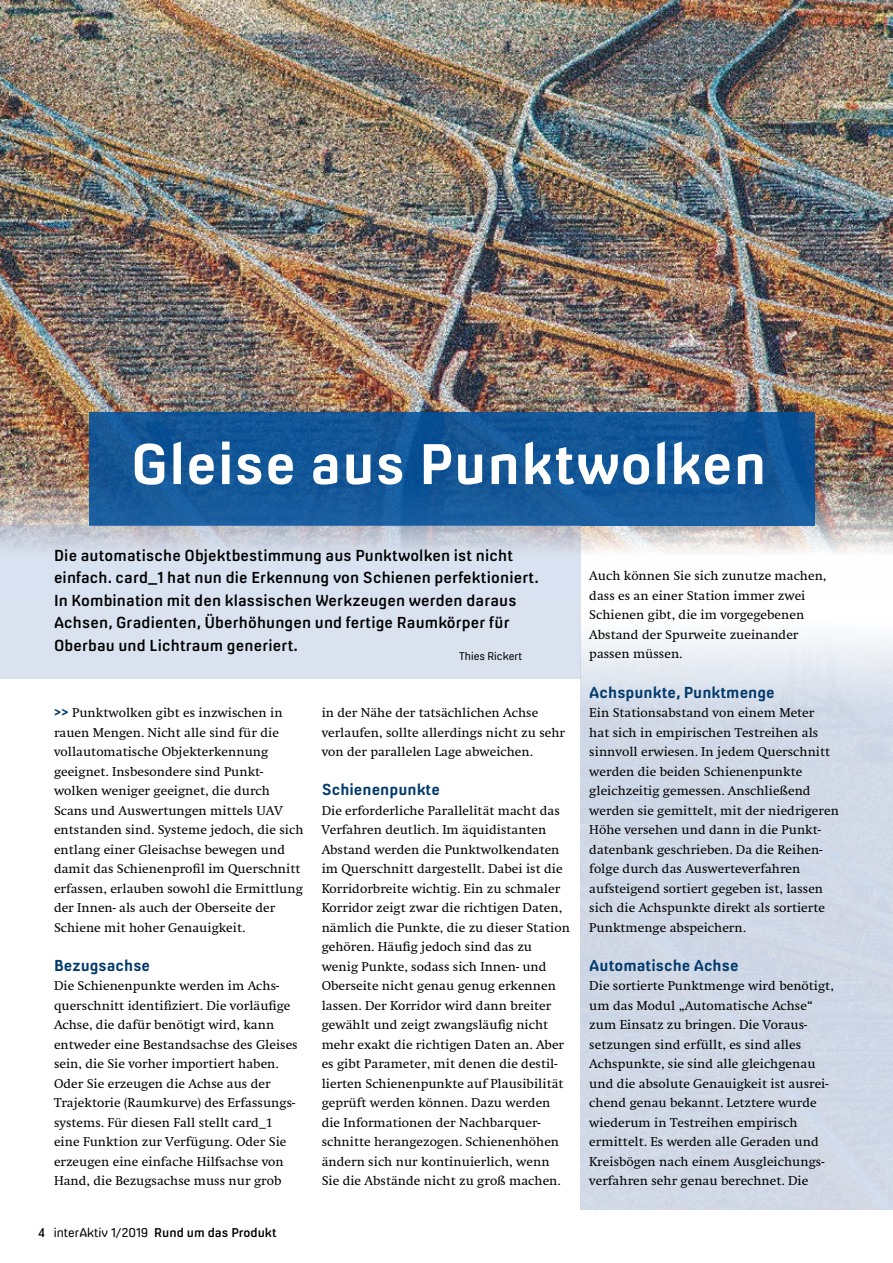
<style>
.page{position:relative;width:893px;height:1263px;background:#fff}
.page>*{position:absolute;margin:0;border:0;box-sizing:border-box;transform-origin:0 0}
.t1{font:700 54px "Milibus Rg";letter-spacing:.015em;color:#fff}
.t2{font:15px/22.5px "Milibus Sb";letter-spacing:.01em;color:#000}
.t3{font:700 15px "Milibus Rg";color:#00396b}
.t4{font:500 13.5px/19.5px "Swift";color:#000}
.t5{font:12px "Milibus Lt";color:#000}
.t6{font:10.5px "Milibus Lt";color:#000}
.s1{font-family:"Milibus Rg";font-weight:700;color:#00396b}
.s2{font-family:"Milibus Rg"}
.s3{font-family:"Milibus Sb"}
</style>
<div class="page">
<img style="left:0;top:0;width:893px;height:601px">
<div style="left:89px;top:412px;width:725px;height:113px;background:linear-gradient(to bottom,#0f5394,#185c9d)"></div>
<svg style="left:0;top:525px;width:580px;height:154px;background:#d5ddeb"></svg>
<h1 class="t1" style="left:131px;top:432px;width:637px">Gleise aus Punktwolken</h1>
<p class="t2" style="left:54px;top:544px;width:486px">Die automatische Objektbestimmung aus Punktwolken ist nicht einfach. card_1 hat nun die Erkennung von Schienen perfektioniert.<br>In Kombination mit den klassischen Werkzeugen werden daraus Achsen, Gradienten, Überhöhungen und fertige Raumkörper für Oberbau und Lichtraum generiert.</p>
<p class="t6" style="left:459px;top:649px;width:65px">Thies Rickert</p>
<p class="t4" style="left:54px;top:703px;width:251px"><span class="s1">&gt;&gt;</span> Punktwolken gibt es inzwischen in rauen Mengen. Nicht alle sind für die vollautomatische Objekterkennung geeignet. Insbesondere sind Punkt&shy;wolken weniger geeignet, die durch Scans und Auswertungen mittels UAV entstanden sind. Systeme jedoch, die sich entlang einer Gleisachse bewegen und damit das Schienenprofil im Querschnitt erfassen, erlauben sowohl die Ermittlung der Innen- als auch der Oberseite der Schiene mit hoher Genauigkeit.</p>
<p class="t3" style="left:54px;top:956px;width:98px">Bezugsachse</p>
<p class="t4" style="left:54px;top:976px;width:245px">Die Schienenpunkte werden im Achs&shy;querschnitt identifiziert. Die vorläufige Achse, die dafür benötigt wird, kann entweder eine Bestandsachse des Gleises sein, die Sie vorher importiert haben.<br>Oder Sie erzeugen die Achse aus der Trajektorie (Raumkurve) des Erfassungs&shy;systems. Für diesen Fall stellt card_1 eine Funktion zur Verfügung. Oder Sie erzeugen eine einfache Hilfsachse von Hand, die Bezugsachse muss nur grob</p>
<p class="t5" style="left:38px;top:1226px;width:240px"><span class="s2">4</span> interAktiv 1/2019 <span class="s3">Rund um das Produkt</span></p>
<p class="t4" style="left:322px;top:703px;width:245px">in der Nähe der tatsächlichen Achse verlaufen, sollte allerdings nicht zu sehr von der parallelen Lage abweichen.</p>
<p class="t3" style="left:322px;top:780px;width:120px">Schienenpunkte</p>
<p class="t4" style="left:322px;top:801px;width:250px">Die erforderliche Parallelität macht das Verfahren deutlich. Im äquidistanten Abstand werden die Punktwolkendaten im Querschnitt dargestellt. Dabei ist die Korridorbreite wichtig. Ein zu schmaler Korridor zeigt zwar die richtigen Daten, nämlich die Punkte, die zu dieser Station gehören. Häufig jedoch sind das zu wenig Punkte, sodass sich Innen- und Oberseite nicht genau genug erkennen lassen. Der Korridor wird dann breiter gewählt und zeigt zwangsläufig nicht mehr exakt die richtigen Daten an. Aber es gibt Parameter, mit denen die destil&shy;lierten Schienenpunkte auf Plausibilität geprüft werden können. Dazu werden die Informationen der Nachbarquer&shy;schnitte herangezogen. Schienenhöhen ändern sich nur kontinuierlich, wenn Sie die Abstände nicht zu groß machen.</p>
<p class="t4" style="left:589px;top:566px;width:239px">Auch können Sie sich zunutze machen, dass es an einer Station immer zwei<br>Schienen gibt, die im vorgegebenen<br>Abstand der Spurweite zueinander passen müssen.</p>
<p class="t3" style="left:589px;top:683px;width:187px">Achspunkte, Punktmenge</p>
<p class="t4" style="left:589px;top:703px;width:251px">Ein Stationsabstand von einem Meter<br>hat sich in empirischen Testreihen als sinnvoll erwiesen. In jedem Querschnitt werden die beiden Schienenpunkte gleichzeitig gemessen. Anschließend werden sie gemittelt, mit der niedrigeren Höhe versehen und dann in die Punkt&shy;datenbank geschrieben. Da die Reihen&shy;folge durch das Auswerteverfahren aufsteigend sortiert gegeben ist, lassen sich die Achspunkte direkt als sortierte Punktmenge abspeichern.</p>
<p class="t3" style="left:589px;top:956px;width:151px">Automatische Achse</p>
<p class="t4" style="left:589px;top:976px;width:246px">Die sortierte Punktmenge wird benötigt, um das Modul „Automatische Achse“ zum Einsatz zu bringen. Die Voraus&shy;setzungen sind erfüllt, es sind alles Achspunkte, sie sind alle gleichgenau und die absolute Genauigkeit ist ausrei&shy;chend genau bekannt. Letztere wurde wiederum in Testreihen empirisch ermittelt. Es werden alle Geraden und Kreisbögen nach einem Ausgleichungs&shy;verfahren sehr genau berechnet. Die</p>
</div>
